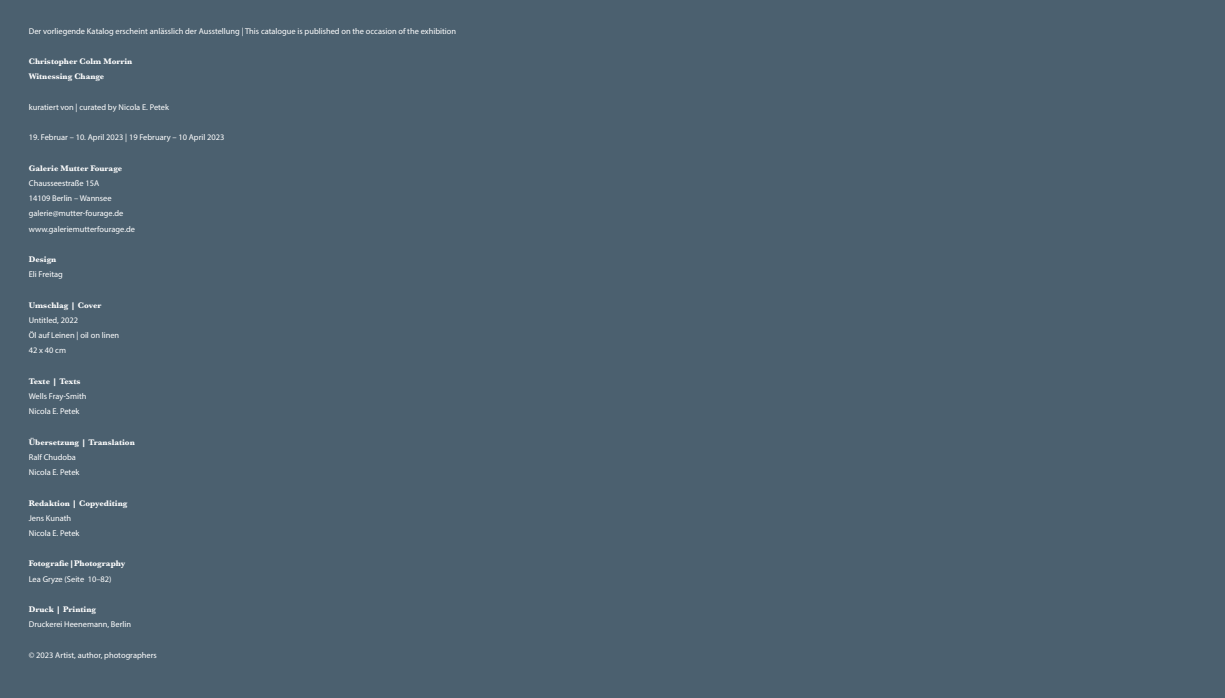
<style>
.page{position:relative;width:1225px;height:698px;background:#fff}
.page>*{position:absolute;margin:0;border:0;box-sizing:border-box;transform-origin:0 0}
.t1{font:8.4px/15.2px "Myriad Pro";color:#fff}
.t2{font:700 8.4px/15.2px "Baskerville";color:#fff}
.t3{font:700 8px "DIN Alternate";color:#fff}
.t4{font:8px "Impact";color:#fff}
</style>
<div class="page">
<div style="left:0;top:0;width:1225px;height:697px;background:#4b606f"></div>
<div style="left:29px;top:28px;width:498px;height:658px;background:#4b606f"></div>
<p class="t1" style="left:29px;top:23px;width:429px">Der vorliegende Katalog erscheint anlässlich der Ausstellung | This catalogue is published on the occasion of the exhibition</p>
<p class="t2" style="left:29px;top:54px;width:105px">Christopher Colm Morrin<br>Witnessing Change</p>
<p class="t1" style="left:29px;top:99px;width:142px">kuratiert von | curated by Nicola E. Petek</p>
<p class="t1" style="left:29px;top:130px;width:197px">19. Februar – 10. April 2023 | 19 February – 10 April 2023</p>
<p class="t2" style="left:29px;top:160px;width:95px">Galerie Mutter Fourage</p>
<p class="t1" style="left:29px;top:175px;width:108px">Chausseestraße 15A<br>14109 Berlin – Wannsee galerie@mutter-fourage.de www.galeriemutterfourage.de</p>
<p class="t2" style="left:29px;top:252px;width:29px">Design</p>
<p class="t1" style="left:29px;top:266px;width:36px">Eli Freitag</p>
<p class="t2" style="left:29px;top:297px;width:74px">Umschlag | Cover</p>
<p class="t1" style="left:29px;top:312px;width:92px">Untitled, 2022<br>Öl auf Leinen | oil on linen<br>42 x 40 cm</p>
<p class="t2" style="left:29px;top:373px;width:53px">Texte | Texts</p>
<p class="t1" style="left:29px;top:388px;width:59px">Wells Fray-Smith<br>Nicola E. Petek</p>
<p class="t2" style="left:29px;top:434px;width:107px">Übersetzung | Translation</p>
<p class="t1" style="left:29px;top:449px;width:52px">Ralf Chudoba<br>Nicola E. Petek</p>
<p class="t2" style="left:29px;top:495px;width:100px">Redaktion | Copyediting</p>
<p class="t1" style="left:29px;top:510px;width:52px">Jens Kunath<br>Nicola E. Petek</p>
<p class="t2" style="left:29px;top:556px;width:98px">Fotografie|Photography</p>
<p class="t1" style="left:29px;top:571px;width:84px">Lea Gryze (Seite 10–82)</p>
<p class="t2" style="left:29px;top:601px;width:69px">Druck | Printing</p>
<p class="t1" style="left:29px;top:616px;width:104px">Druckerei Heenemann, Berlin</p>
<p class="t1" style="left:29px;top:647px;width:129px">© 2023 Artist, author, photographers</p>
<p class="t4" style="left:101px;top:210px;width:24px">Design</p>
<p class="t3" style="left:101px;top:221px;width:35px">Eli Freitag</p>
</div>
